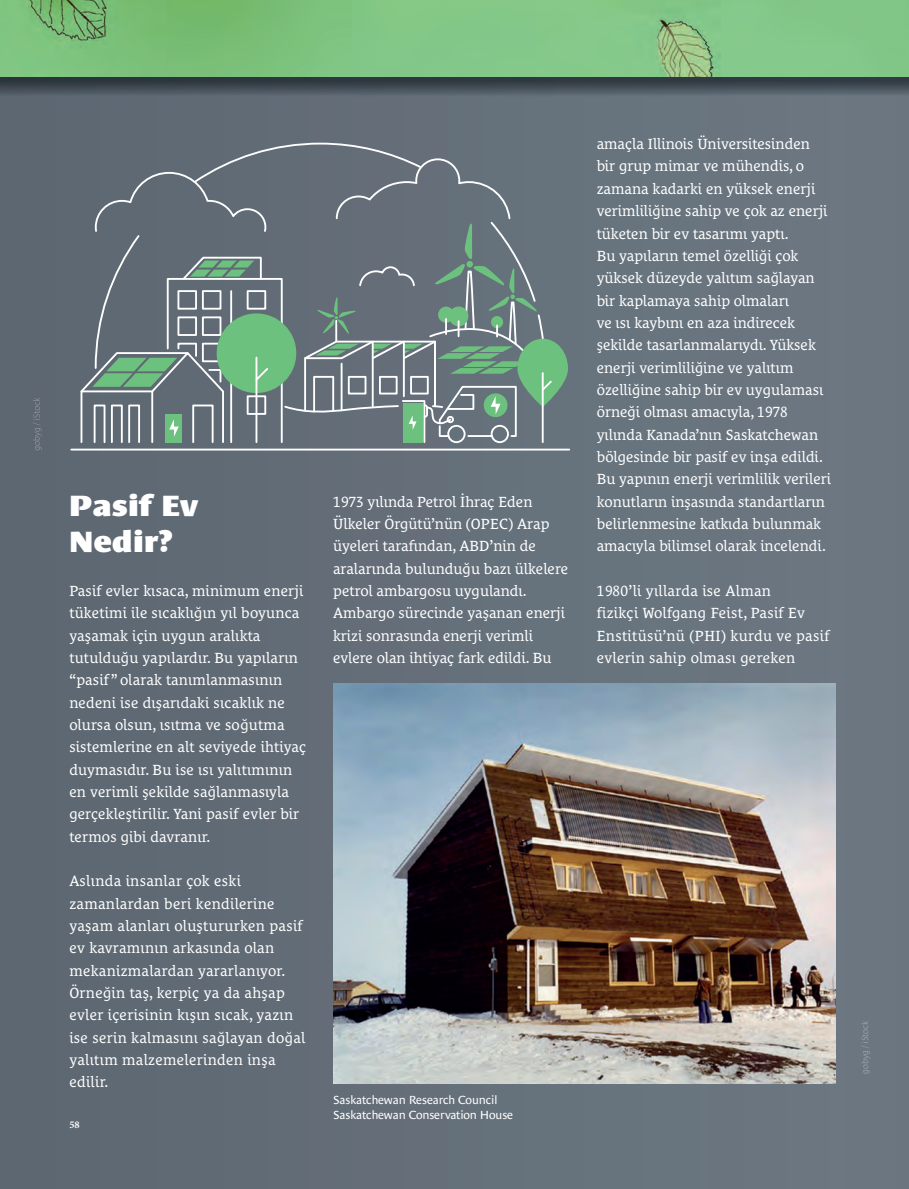
<style>
.page{position:relative;width:909px;height:1189px;background:#fff}
.page>*{position:absolute;margin:0;border:0;box-sizing:border-box;transform-origin:0 0}
.t1{font:900 30px/36px "Le Monde Sans Pro";letter-spacing:.02em;color:#fff}
.t2{font:15px/22.4px "Le Monde Courrier Pro";color:#fff}
.t3{font:15px/22.4px "Le Monde Courrier Pro";letter-spacing:.02em;color:#fff}
.t4{font:12px/14.4px "Le Monde Sans Pro";letter-spacing:-.01em;color:#fff}
.t5{font:700 10.35px "Minion Pro";color:#fff}
.t6{font:300 expanded 9px "Le Monde Sans Pro";letter-spacing:-.01em;color:#b3b5bb}
</style>
<div class="page">
<div style="left:0;top:96px;width:908px;height:1092px;background:#656e79"></div>
<img style="left:0;top:0;width:908px;height:96px">
<svg style="left:79px;top:142px;width:489px;height:302px"></svg>
<hr style="left:71px;top:448px;width:498px;height:2px;background:#fff">
<img style="left:333px;top:683px;width:502px;height:400px">
<svg style="left:41px;top:397px;width:1px;height:53px"></svg>
<svg style="left:33px;top:397px;width:8px;height:53px"></svg>
<div style="left:860px;top:1020px;width:9px;height:52px;background:#6b7681"></div>
<h1 class="t1" style="left:69px;top:489px;width:131px">Pasif Ev<br>Nedir?</h1>
<p class="t2" style="left:69px;top:580px;width:238px">Pasif evler kısaca, minimum enerji tüketimi ile sıcaklığın yıl boyunca yaşamak için uygun aralıkta tutulduğu yapılardır. Bu yapıların “pasif” olarak tanımlanmasının nedeni ise dışarıdaki sıcaklık ne olursa olsun, ısıtma ve soğutma sistemlerine en alt seviyede ihtiyaç duymasıdır. Bu ise ısı yalıtımının en verimli şekilde sağlanmasıyla gerçekleştirilir. Yani pasif evler bir termos gibi davranır.</p>
<p class="t3" style="left:69px;top:870px;width:237px">Aslında insanlar çok eski zamanlardan beri kendilerine yaşam alanları oluştururken pasif ev kavramının arkasında olan mekanizmalardan yararlanıyor.<br>Örneğin taş, kerpiç ya da ahşap evler içerisinin kışın sıcak, yazın ise serin kalmasını sağlayan doğal yalıtım malzemelerinden inşa edilir.</p>
<p class="t5" style="left:69px;top:1117px;width:12px">58</p>
<p class="t2" style="left:333px;top:491px;width:236px">1973 yılında Petrol İhraç Eden<br>Ülkeler Örgütü’nün (OPEC) Arap üyeleri tarafından, ABD’nin de aralarında bulunduğu bazı ülkelere petrol ambargosu uygulandı.<br>Ambargo sürecinde yaşanan enerji krizi sonrasında enerji verimli evlere olan ihtiyaç fark edildi. Bu</p>
<p class="t4" style="left:333px;top:1093px;width:182px">Saskatchewan Research Council<br>Saskatchewan Conservation House</p>
<p class="t2" style="left:596px;top:134px;width:236px">amaçla Illinois Üniversitesinden bir grup mimar ve mühendis, o zamana kadarki en yüksek enerji verimliliğine sahip ve çok az enerji tüketen bir ev tasarımı yaptı.<br>Bu yapıların temel özelliği çok yüksek düzeyde yalıtım sağlayan bir kaplamaya sahip olmaları<br>ve ısı kaybını en aza indirecek şekilde tasarlanmalarıydı. Yüksek enerji verimliliğine ve yalıtım özelliğine sahip bir ev uygulaması örneği olması amacıyla, 1978 yılında Kanada’nın Saskatchewan bölgesinde bir pasif ev inşa edildi.<br>Bu yapının enerji verimlilik verileri konutların inşasında standartların belirlenmesine katkıda bulunmak amacıyla bilimsel olarak incelendi.</p>
<p class="t3" style="left:596px;top:580px;width:234px">1980’li yıllarda ise Alman<br>fizikçi Wolfgang Feist, Pasif Ev<br>Enstitüsü’nü (PHI) kurdu ve pasif evlerin sahip olması gereken</p>
<p class="t6" style="left:861px;top:1073px;width:54px;rotate:-90deg">gobyg / iStock</p>
</div>
